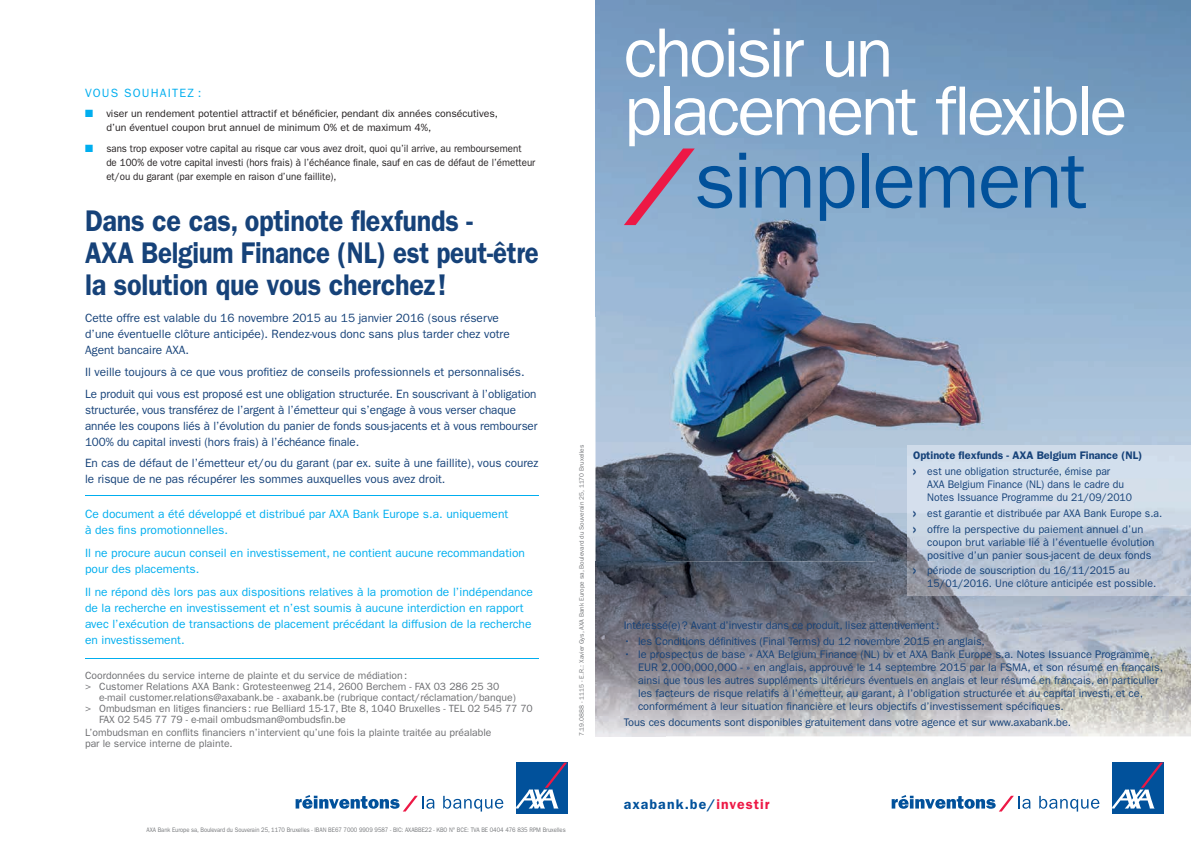
<style>
.page{position:relative;width:1191px;height:842px;background:#fff}
.page>*{position:absolute;margin:0;border:0;box-sizing:border-box;transform-origin:0 0}
.t1{font:80px "Franklin Gothic";letter-spacing:-.025em;color:#01519b}
.t2{font:70px/58px "Franklin Gothic";letter-spacing:-.05em;color:#fff}
.t3{font:600 30px/32px "Franklin Gothic";letter-spacing:-.01em;color:#164279;scale:.9 1}
.t4{font:600 14px "Franklin Gothic";letter-spacing:.08em;color:#01519b}
.t5{font:12px/16px "Franklin Gothic";color:#164279}
.t6{font:12px/16px "Franklin Gothic";color:#00aeef}
.t7{font:12px "Franklin Gothic";letter-spacing:.1em;color:#00aeef}
.t8{font:11px/13px "Franklin Gothic";color:#164279}
.t9{font:11px/13px "Franklin Gothic";color:#164279;scale:.95 1}
.t10{font:11px/13px "Franklin Gothic";color:#164279;scale:.96 1}
.t11{font:600 11px/15.8px "Franklin Gothic";color:#164279}
.t12{font:10.5px/11px "Franklin Gothic";color:#6c6d70}
.t13{font:10.5px/14px "Franklin Gothic";color:#231f20;scale:.93 1}
.t14{font:10.5px/14px "Franklin Gothic";color:#231f20}
.t15{font:6.5px "Franklin Gothic";letter-spacing:-.005em;color:#76787b;scale:.89 1}
.t16{font:6.5px "Franklin Gothic";letter-spacing:-.005em;color:#76787b}
.s1{color:#00aeef}
.s2{font-size:14px}
.s3{font-weight:400}
.s4{font-weight:600;font-size:14px}
.s5{color:#ed1845}
</style>
<div class="page">
<img style="left:876px;top:0;width:315px;height:456px">
<img style="left:595px;top:0;width:281px;height:561px">
<img style="left:875px;top:456px;width:32px;height:105px">
<svg style="left:595px;top:736px;width:586px;height:1px"></svg>
<img style="left:595px;top:561px;width:596px;height:175px">
<svg style="left:624px;top:148px;width:71px;height:77px"></svg>
<img style="left:907px;top:445px;width:284px;height:150px">
<svg style="left:1039px;top:796px;width:60px;height:15px"></svg>
<div style="left:1112px;top:763px;width:51px;height:51px;background:#01519b"></div>
<svg style="left:1112px;top:763px;width:51px;height:45px"></svg>
<svg style="left:891px;top:795px;width:139px;height:16px"></svg>
<hr style="left:85px;top:495px;width:454px;height:1px;background:#00aeef">
<hr style="left:85px;top:658px;width:454px;height:1px;background:#00aeef">
<svg style="left:443px;top:796px;width:60px;height:15px"></svg>
<div style="left:516px;top:763px;width:51px;height:51px;background:#01519b"></div>
<svg style="left:516px;top:763px;width:51px;height:45px"></svg>
<svg style="left:295px;top:795px;width:139px;height:16px"></svg>
<p class="t7" style="left:85px;top:86px;width:118px">VOUS SOUHAITEZ :</p>
<p class="t14" style="left:106px;top:106px;width:393px;text-indent:-21px"><span class="s1">■</span> viser un rendement potentiel attractif et bénéficier, pendant dix années consécutives, d’un éventuel coupon brut annuel de minimum 0% et de maximum 4%,</p>
<p class="t13" style="left:106px;top:141px;width:463px;text-indent:-21px"><span class="s1">■</span> sans trop exposer votre capital au risque car vous avez droit, quoi qu’il arrive, au remboursement<br>de 100% de votre capital investi (hors frais) à l’échéance finale, sauf en cas de défaut de l’émetteur et/ou du garant (par exemple en raison d’une faillite),</p>
<h3 class="t3" style="left:85px;top:205px;width:505px">Dans ce cas, optinote flexfunds -<br>AXA Belgium Finance (NL) est peut-être la solution que vous cherchez !</h3>
<p class="t5" style="left:85px;top:310px;width:426px">Cette offre est valable du 16 novembre 2015 au 15 janvier 2016 (sous réserve d’une éventuelle clôture anticipée). Rendez-vous donc sans plus tarder chez votre<br>Agent bancaire AXA.</p>
<p class="t5" style="left:85px;top:361px;width:453px;line-height:21.7px">Il veille toujours à ce que vous profitiez de conseils professionnels et personnalisés.<br>Le produit qui vous est proposé est une obligation structurée. En souscrivant à l’obligation</p>
<p class="t5" style="left:85px;top:402px;width:454px">structurée, vous transférez de l’argent à l’émetteur qui s’engage à vous verser chaque année les coupons liés à l’évolution du panier de fonds sous-jacents et à vous rembourser<br>100% du capital investi (hors frais) à l’échéance finale.</p>
<p class="t5" style="left:85px;top:455px;width:455px">En cas de défaut de l’émetteur et/ou du garant (par ex. suite à une faillite), vous courez le risque de ne pas récupérer les sommes auxquelles vous avez droit.</p>
<p class="t6" style="left:85px;top:506px;width:425px">Ce document a été développé et distribué par AXA Bank Europe s.a. uniquement à des fins promotionnelles.</p>
<p class="t6" style="left:85px;top:545px;width:441px">Il ne procure aucun conseil en investissement, ne contient aucune recommandation pour des placements.</p>
<p class="t6" style="left:85px;top:584px;width:449px">Il ne répond dès lors pas aux dispositions relatives à la promotion de l’indépendance de la recherche en investissement et n’est soumis à aucune interdiction en rapport avec l’exécution de transactions de placement précédant la diffusion de la recherche en investissement.</p>
<p class="t12" style="left:85px;top:670px;width:324px">Coordonnées du service interne de plainte et du service de médiation :</p>
<p class="t12" style="left:85px;top:681px;width:416px">&gt; Customer Relations AXA Bank : Grotesteenweg 214, 2600 Berchem - FAX 03 286 25 30</p>
<p class="t12" style="left:99px;top:692px;width:418px">e-mail customer.relations@axabank.be - axabank.be (rubrique contact/réclamation/banque)</p>
<p class="t12" style="left:85px;top:703px;width:449px">&gt; Ombudsman en litiges financiers : rue Belliard 15-17, Bte 8, 1040 Bruxelles - TEL 02 545 77 70</p>
<p class="t12" style="left:99px;top:714px;width:248px">FAX 02 545 77 79 - e-mail ombudsman@ombudsfin.be</p>
<p class="t12" style="left:85px;top:726px;width:408px">L’ombudsman en conflits financiers n’intervient qu’une fois la plainte traitée au préalable par le service interne de plainte.</p>
<h2 class="t2" style="left:624px;top:24px;width:505px">choisir un placement flexible</h2>
<h1 class="t1" style="left:694px;top:134px;width:394px">simplement</h1>
<p class="t16" style="left:578px;top:736px;width:293px;rotate:-90deg">7.19.0888 - 1115 - E.R. : Xavier Gys, AXA Bank Europe sa, Boulevard du Souverain 25, 1170 Bruxelles</p>
<p class="t11" style="left:913px;top:447px;width:231px">Optinote flexfunds - AXA Belgium Finance (NL) <span class="s2">&gt;</span> <span class="s3">est une obligation structurée, émise par</span></p>
<p class="t9" style="left:927px;top:478px;width:217px">AXA Belgium Finance (NL) dans le cadre du<br>Notes Issuance Programme du 21/09/2010</p>
<p class="t9" style="left:913px;top:505px;width:264px;line-height:15.8px"><span class="s4">&gt;</span> est garantie et distribuée par AXA Bank Europe s.a. <span class="s4">&gt;</span> offre la perspective du paiement annuel d’un</p>
<p class="t8" style="left:927px;top:535px;width:229px">coupon brut variable lié à l’éventuelle évolution positive d’un panier sous-jacent de deux fonds</p>
<p class="t10" style="left:927px;top:564px;width:240px;text-indent:-14px"><span class="s4">&gt;</span> période de souscription du 16/11/2015 au<br>15/01/2016. Une clôture anticipée est possible.</p>
<p class="t8" style="left:624px;top:619px;width:317px">Intéressé(e) ? Avant d’investir dans ce produit, lisez attentivement :</p>
<p class="t8" style="left:624px;top:635px;width:362px">• les Conditions définitives (Final Terms) du 12 novembre 2015 en anglais,</p>
<p class="t8" style="left:638px;top:648px;width:526px;text-indent:-14px">• le prospectus de base « AXA Belgium Finance (NL) bv et AXA Bank Europe s.a. Notes Issuance Programme, EUR 2,000,000,000 - » en anglais, approuvé le 14 septembre 2015 par la FSMA, et son résumé en français, ainsi que tous les autres suppléments ultérieurs éventuels en anglais et leur résumé en français, en particulier les facteurs de risque relatifs à l’émetteur, au garant, à l’obligation structurée et au capital investi, et ce, conformément à leur situation financière et leurs objectifs d’investissement spécifiques.</p>
<p class="t8" style="left:624px;top:716px;width:449px">Tous ces documents sont disponibles gratuitement dans votre agence et sur www.axabank.be.</p>
<p class="t15" style="left:146px;top:826px;width:472px">AXA Bank Europe sa, Boulevard du Souverain 25, 1170 Bruxelles - IBAN BE67 7000 9909 9587 - BIC: AXABBE22 - KBO N° BCE: TVA BE 0404 476 835 RPM Bruxelles</p>
<p class="t4" style="left:624px;top:796px;width:147px">axabank.be/<span class="s5">investir</span></p>
</div>
